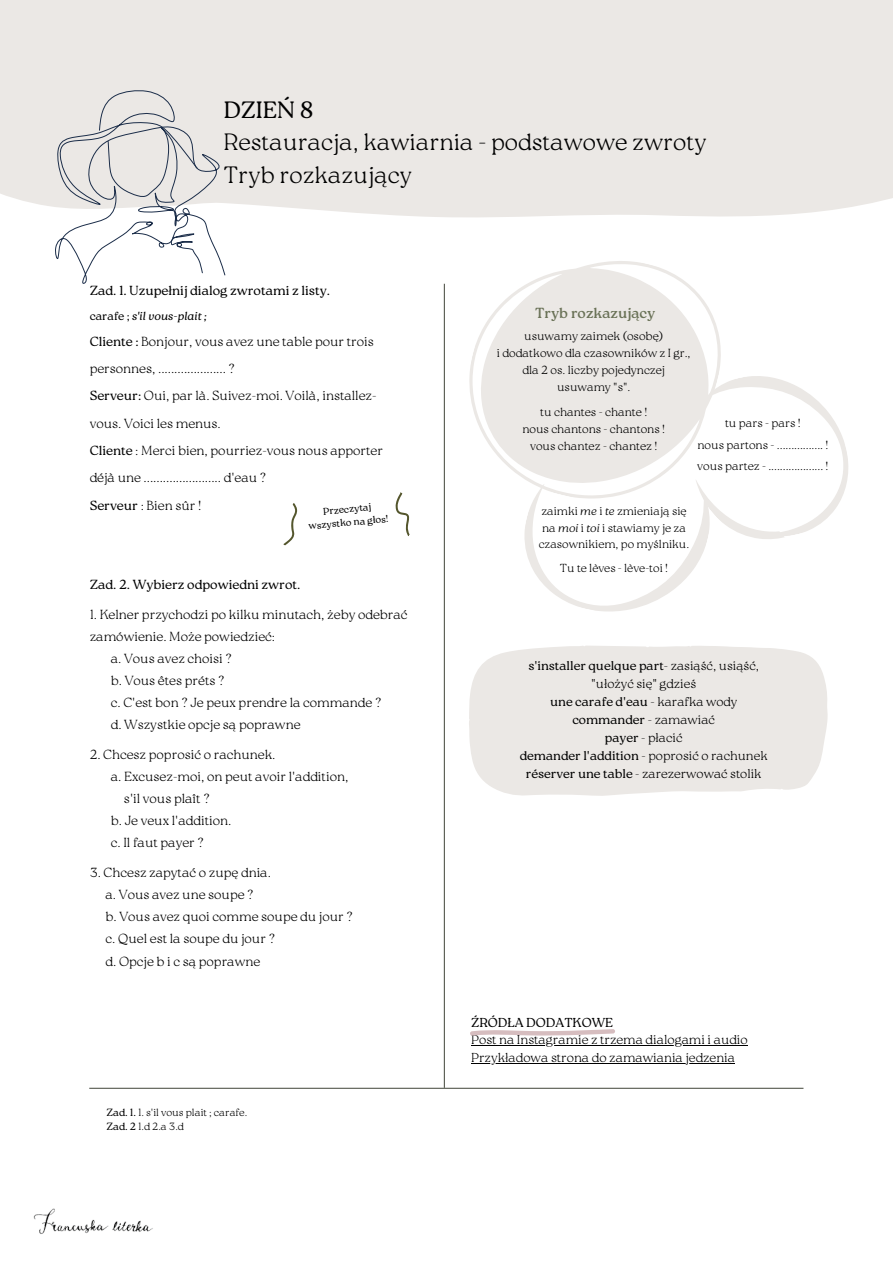
<style>
.page{position:relative;width:893px;height:1264px;background:#fff}
.page>*{position:absolute;margin:0;border:0;box-sizing:border-box;transform-origin:0 0}
.t1{font:100 23.55px/32.5px "Roca Two";color:#000}
.t2{font:300 23.55px "Roca Two";color:#000}
.t3{font:14.55px "Roca Two";color:#6a7257}
.t4{font:100 13.2px/27.3px "Roca Two";color:#000}
.t5{font:300 13.2px "Roca Two";color:#000}
.t6{font:100 12.9px/17.5px "Roca Two";color:#000}
.t7{font:300 12.9px "Roca Two";color:#000}
.t8{font:100 12.75px/18px "Roca Two";color:#000;text-align:center}
.t9{font:100 11.85px/17px "Roca Two";color:#000;text-align:center}
.t10{font:100 11.7px/16.8px "Roca Two";color:#000}
.t11{font:italic 300 11.7px "Roca Two";color:#000}
.t12{font:100 10.5px/14px "Roca Two";color:#000}
.t13{font:300 9.9px/13.5px "Roca Two";color:#000;text-align:center}
.s1{font-style:normal}
.s2{font-weight:300}
.s3{font-style:italic}
</style>
<div class="page">
<div style="left:0;top:0;width:892px;height:218px;background:#ebe8e5"></div>
<hr style="left:444px;top:284px;width:1px;height:803px;background:#56594f">
<hr style="left:89px;top:1087px;width:714px;height:1px;background:#56594f">
<svg style="left:469px;top:261px;width:252px;height:206px;fill:#ebe8e5"></svg>
<hr style="left:471px;top:1045px;width:276px;height:1px;background:#000">
<hr style="left:471px;top:1062px;width:264px;height:1px;background:#000">
<svg style="left:470px;top:1029px;width:145px;height:6px"></svg>
<svg style="left:509px;top:358px;width:339px;height:254px"></svg>
<svg style="left:54px;top:89px;width:171px;height:195px"></svg>
<svg style="left:469px;top:645px;width:359px;height:151px;background:#ece9e7"></svg>
<svg style="left:395px;top:492px;width:15px;height:44px"></svg>
<svg style="left:283px;top:503px;width:15px;height:43px"></svg>
<img style="left:33px;top:1208px;width:120px;height:26px">
<h1 class="t2" style="left:223px;top:96px;width:92px">DZIEŃ 8</h1>
<h1 class="t1" style="left:223px;top:126px;width:484px">Restauracja, kawiarnia - podstawowe zwroty<br>Tryb rozkazujący</h1>
<p class="t5" style="left:90px;top:283px;width:242px">Zad. 1. Uzupełnij dialog zwrotami z listy.</p>
<p class="t11" style="left:90px;top:309px;width:119px"><span class="s1">carafe ;</span> s'il vous-plait ;</p>
<p class="t4" style="left:90px;top:327px;width:295px"><span class="s2">Cliente :</span> Bonjour, vous avez une table pour trois personnes, ..................... ?<br><span class="s2">Serveur:</span> Oui, par là. Suivez-moi. Voilà, installez&shy;vous. Voici les menus.<br><span class="s2">Cliente</span> : Merci bien, pourriez-vous nous apporter déjà une ........................ d'eau ?<br><span class="s2">Serveur</span> : Bien sûr !</p>
<p class="t13" style="left:307px;top:505px;width:81px;rotate:-5deg">Przeczytaj wszystko na głos!</p>
<p class="t5" style="left:90px;top:577px;width:212px">Zad. 2. Wybierz odpowiedni zwrot.</p>
<p class="t4" style="left:90px;top:600px;width:319px">1. Kelner przychodzi po kilku minutach, żeby odebrać</p>
<p class="t4" style="left:90px;top:622px;width:187px">zamówienie. Może powiedzieć:</p>
<p class="t4" style="left:111px;top:644px;width:123px">a. Vous avez choisi ?</p>
<p class="t4" style="left:111px;top:667px;width:115px">b. Vous êtes préts ?</p>
<p class="t4" style="left:111px;top:689px;width:272px">c. C'est bon ? Je peux prendre la commande ?</p>
<p class="t4" style="left:111px;top:711px;width:191px">d. Wszystkie opcje są poprawne</p>
<p class="t4" style="left:90px;top:740px;width:187px">2. Chcesz poprosić o rachunek.</p>
<p class="t4" style="left:111px;top:763px;width:239px">a. Excusez-moi, on peut avoir l'addition,</p>
<p class="t4" style="left:124px;top:785px;width:87px">s'il vous plaît ?</p>
<p class="t4" style="left:111px;top:807px;width:122px">b. Je veux l'addition.</p>
<p class="t4" style="left:111px;top:829px;width:95px">c. Il faut payer ?</p>
<p class="t4" style="left:105px;top:861px;width:249px;line-height:22px;text-indent:-16px">3. Chcesz zapytać o zupę dnia.<br>a. Vous avez une soupe ?<br>b. Vous avez quoi comme soupe du jour ? c. Quel est la soupe du jour ?<br>d. Opcje b i c są poprawne</p>
<p class="t12" style="left:107px;top:1105px;width:142px"><span class="s2">Zad. 1.</span> 1. s'il vous plait ; carafe.<br><span class="s2">Zad. 2</span> 1.d 2.a 3.d</p>
<p class="t3" style="left:535px;top:305px;width:122px">Tryb rozkazujący</p>
<p class="t9" style="left:497px;top:327px;width:195px">usuwamy zaimek (osobę)<br>i dodatkowo dla czasowników z I gr., dla 2 os. liczby pojedynczej usuwamy "s".</p>
<p class="t9" style="left:522px;top:403px;width:144px">tu chantes - chante !<br>nous chantons - chantons ! vous chantez - chantez !</p>
<p class="t9" style="left:697px;top:412px;width:133px;line-height:21.6px">tu pars - pars !<br>nous partons - ................ ! vous partez - ................... !</p>
<p class="t10" style="left:538px;top:502px;width:152px">zaimki <span class="s3">me</span> i <span class="s3">te</span> zmieniają się na <span class="s3">moi</span> i <span class="s3">toi</span> i stawiamy je za czasownikiem, po myślniku.</p>
<p class="t10" style="left:560px;top:559px;width:110px">Tu te lèves - lève-toi !</p>
<p class="t8" style="left:519px;top:656px;width:249px"><span class="s2">s'installer quelque part</span>- zasiąść, usiąść, "ułożyć się" gdzieś<br><span class="s2">une carafe d'eau</span> - karafka wody <span class="s2">commander</span> - zamawiać<br><span class="s2">payer</span> - płacić<br><span class="s2">demander l'addition</span> - poprosić o rachunek <span class="s2">réserver une table</span> - zarezerwować stolik</p>
<p class="t7" style="left:471px;top:1014px;width:143px">ŹRÓDŁA DODATKOWE</p>
<p class="t6" style="left:471px;top:1030px;width:278px">Post na Instagramie z trzema dialogami i audio<br>Przykładowa strona do zamawiania jedzenia</p>
</div>
